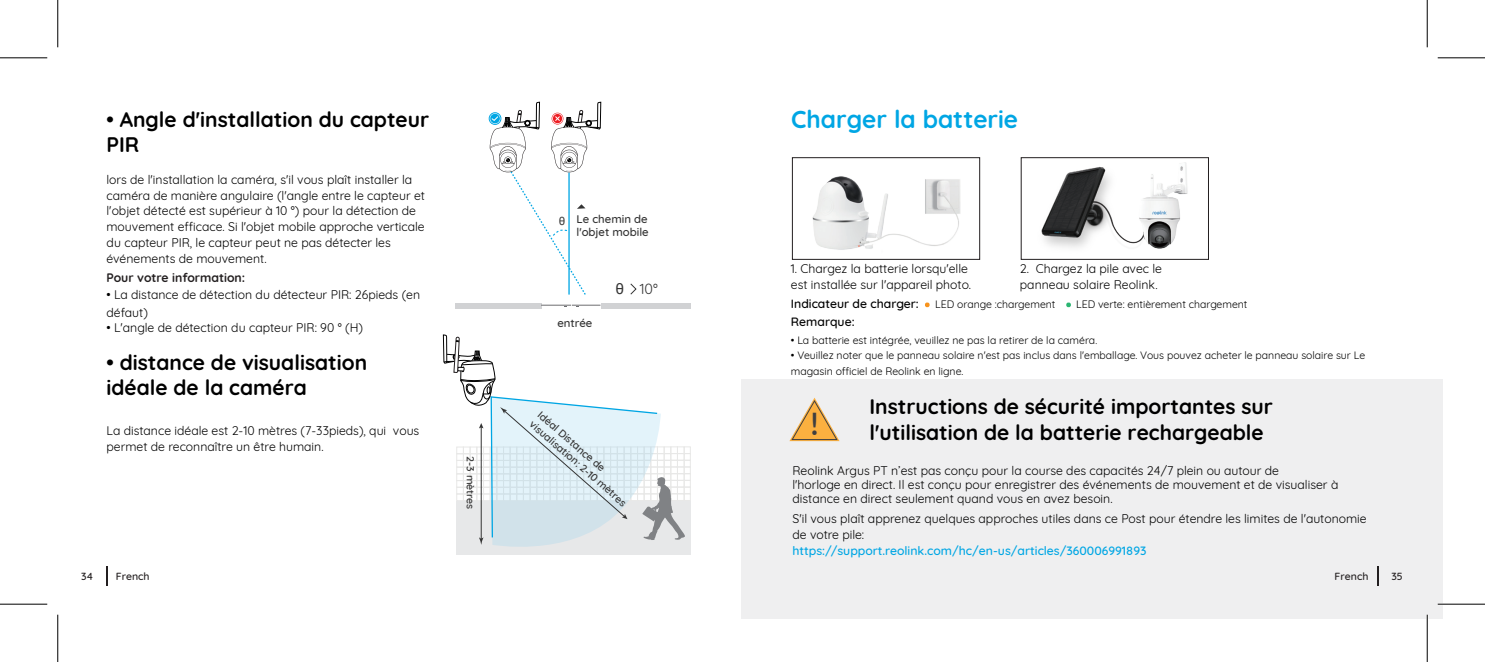
<style>
.page{position:relative;width:1485px;height:662px;background:#fff}
.page>*{position:absolute;margin:0;border:0;box-sizing:border-box;transform-origin:0 0}
.t1{font:32.38px "Ubuntu";color:#3f3f40}
.t2{font:700 24.5px "Quicksand";color:#00a6e4}
.t3{font:700 21px/25.2px "Quicksand";color:#000}
.t4{font:14.35px "Quicksand";color:#343434}
.t5{font:12.25px/15.8px "Quicksand";color:#000}
.t6{font:500 12.25px "Quicksand";color:#00a6e4}
.t7{font:700 12.25px "Quicksand";color:#231f20}
.t8{font:500 12.25px "Quicksand";color:#000}
.t9{font:500 12.25px "Quicksand";color:#030303}
.t10{font:500 11.38px/13.3px "Quicksand";color:#343434;text-align:right}
.t11{font:10.5px/15.8px "Quicksand";color:#000}
.t12{font:500 10.5px/12.2px "Quicksand";letter-spacing:-.01em;color:#343434}
.t13{font:500 10.5px "Quicksand";color:#231f20}
.s1{font-family:"Roboto";font-weight:400;font-size:11.55px}
.s2{font-family:"Roboto";font-size:15.4px}
.s3{font-family:"Adobe Song Std";font-weight:300}
</style>
<div class="page">
<img style="left:793px;top:176px;width:186px;height:84px">
<div style="left:741px;top:379px;width:701px;height:239px;background:#efeff0"></div>
<svg style="left:789px;top:397px;width:50px;height:44px"></svg>
<svg style="left:925px;top:302px;width:5px;height:5px"></svg>
<img style="left:795px;top:182px;width:127px;height:78px">
<div style="left:792px;top:157px;width:188px;height:102px;border:1px solid #231f20"></div>
<img style="left:1021px;top:259px;width:188px;height:49px">
<div style="left:1021px;top:157px;width:188px;height:102px;background:#fff;border:1px solid #231f20"></div>
<img style="left:1035px;top:157px;width:159px;height:102px">
<div style="left:455px;top:303px;width:236px;height:5px;background:#d1d2d4"></div>
<svg style="left:542px;top:303px;width:58px;height:5px"></svg>
<hr style="left:541px;top:304px;width:30px;height:1px;background:#6d6e71">
<svg style="left:564px;top:304px;width:36px;height:2px"></svg>
<div style="left:489px;top:112px;width:12px;height:13px;border:1px solid #00a6e4;border-radius:50%"></div>
<svg style="left:630px;top:283px;width:7px;height:12px"></svg>
<div style="left:684px;top:493px;width:7px;height:7px;border:1px solid #e8e8e7"></div>
<div style="left:684px;top:486px;width:7px;height:8px;border:1px solid #e8e8e7"></div>
<div style="left:684px;top:479px;width:7px;height:8px;border:1px solid #e8e8e7"></div>
<div style="left:684px;top:473px;width:7px;height:7px;border:1px solid #e8e8e7"></div>
<div style="left:684px;top:466px;width:7px;height:8px;border:1px solid #e8e8e7"></div>
<div style="left:684px;top:459px;width:7px;height:8px;border:1px solid #e8e8e7"></div>
<div style="left:684px;top:453px;width:7px;height:7px;border:1px solid #e8e8e7"></div>
<div style="left:684px;top:446px;width:7px;height:7px;border:1px solid #e8e8e7"></div>
<div style="left:456px;top:500px;width:234px;height:54px;background:#e7e8e9"></div>
<svg style="left:443px;top:334px;width:242px;height:212px"></svg>
<svg style="left:490px;top:101px;width:111px;height:194px"></svg>
<hr style="left:106px;top:565px;width:2px;height:20px;background:#231f20">
<hr style="left:1376px;top:565px;width:2px;height:20px;background:#231f20">
<hr style="left:1437px;top:602px;width:48px;height:3px;background:#fff">
<hr style="left:1426px;top:614px;width:2px;height:47px;background:#fff">
<hr style="left:0;top:57px;width:47px;height:1px;background:#000">
<hr style="left:1437px;top:57px;width:48px;height:1px;background:#000">
<hr style="left:0;top:603px;width:47px;height:1px;background:#000">
<hr style="left:1437px;top:603px;width:48px;height:1px;background:#000">
<hr style="left:57px;top:0;width:1px;height:47px;background:#000">
<hr style="left:57px;top:614px;width:1px;height:47px;background:#000">
<hr style="left:1427px;top:0;width:1px;height:47px;background:#000">
<hr style="left:1427px;top:614px;width:1px;height:47px;background:#000">
<h3 class="t3" style="left:106px;top:105px;width:324px">• Angle d'installation du capteur<br>PIR</h3>
<p class="t5" style="left:106px;top:170px;width:320px">lors de l'installation la caméra, s'il vous plaît installer la caméra de manière angulaire (l'angle entre le capteur et l'objet détecté est supérieur à 10 °) pour la détection de mouvement efficace. Si l'objet mobile approche verticale du capteur PIR, le capteur peut ne pas détecter les événements de mouvement.</p>
<p class="t7" style="left:106px;top:267px;width:140px">Pour votre information:</p>
<p class="t5" style="left:106px;top:284px;width:315px;line-height:18.2px">• La distance de détection du détecteur PIR: 26pieds (en défaut)</p>
<p class="t5" style="left:106px;top:318px;width:258px">• L'angle de détection du capteur PIR: 90 ° (H)</p>
<h3 class="t3" style="left:106px;top:348px;width:262px">• distance de visualisation idéale de la caméra</h3>
<p class="t5" style="left:106px;top:421px;width:314px">La distance idéale est 2-10 mètres (7-33pieds), qui vous permet de reconnaître un être humain.</p>
<p class="t12" style="left:478px;top:456px;width:55px;rotate:90deg">2-3 mètres</p>
<p class="t10" style="left:559px;top:211px;width:91px"><span class="s1">θ</span> Le chemin de l'objet mobile</p>
<p class="t10" style="left:557px;top:315px;width:36px">entrée</p>
<p class="t4" style="left:615px;top:277px;width:44px"><span class="s2">θ</span> 10°</p>
<p class="t12" style="left:544px;top:407px;width:126px;rotate:41deg">Idéal Distance de visualisation: 2-10 mètres</p>
<h2 class="t2" style="left:791px;top:99px;width:228px">Charger la batterie</h2>
<p class="t5" style="left:791px;top:259px;width:182px">1. Chargez la batterie lorsqu'elle est installée sur l'appareil photo.</p>
<p class="t5" style="left:1020px;top:259px;width:144px">2. Chargez la pile avec le panneau solaire Reolink<span class="s3">.</span></p>
<p class="t11" style="left:935px;top:295px;width:122px">LED orange :chargement</p>
<p class="t8" style="left:791px;top:294px;width:129px">Indicateur de charger:</p>
<p class="t11" style="left:1076px;top:295px;width:173px">LED verte: entièrement chargement</p>
<p class="t9" style="left:791px;top:312px;width:65px">Remarque:</p>
<p class="t11" style="left:791px;top:331px;width:308px">• La batterie est intégrée, veuillez ne pas la retirer de la caméra<span class="s3">.</span></p>
<p class="t11" style="left:791px;top:346px;width:576px">• Veuillez noter que le panneau solaire n'est pas inclus dans l'emballage. Vous pouvez acheter le panneau solaire sur Le magasin officiel de Reolink en ligne.</p>
<h1 class="t1" style="left:810px;top:403px;width:10px">!</h1>
<h3 class="t3" style="left:869px;top:392px;width:405px">Instructions de sécurité importantes sur l'utilisation de la batterie rechargeable</h3>
<p class="t5" style="left:792px;top:462px;width:547px;line-height:14px">Reolink Argus PT n’est pas conçu pour la course des capacités 24/7 plein ou autour de<br>l'horloge en direct. Il est conçu pour enregistrer des événements de mouvement et de visualiser à distance en direct seulement quand vous en avez besoin.</p>
<p class="t5" style="left:792px;top:509px;width:576px">S'il vous plaît apprenez quelques approches utiles dans ce Post pour étendre les limites de l'autonomie de votre pile:</p>
<p class="t6" style="left:792px;top:540px;width:355px">https://support.reolink.com/hc/en-us/articles/360006991893</p>
<p class="t13" style="left:81px;top:567px;width:14px">34</p>
<p class="t13" style="left:116px;top:567px;width:35px">French</p>
<p class="t13" style="left:1334px;top:567px;width:35px">French</p>
<p class="t13" style="left:1391px;top:567px;width:13px">35</p>
</div>
